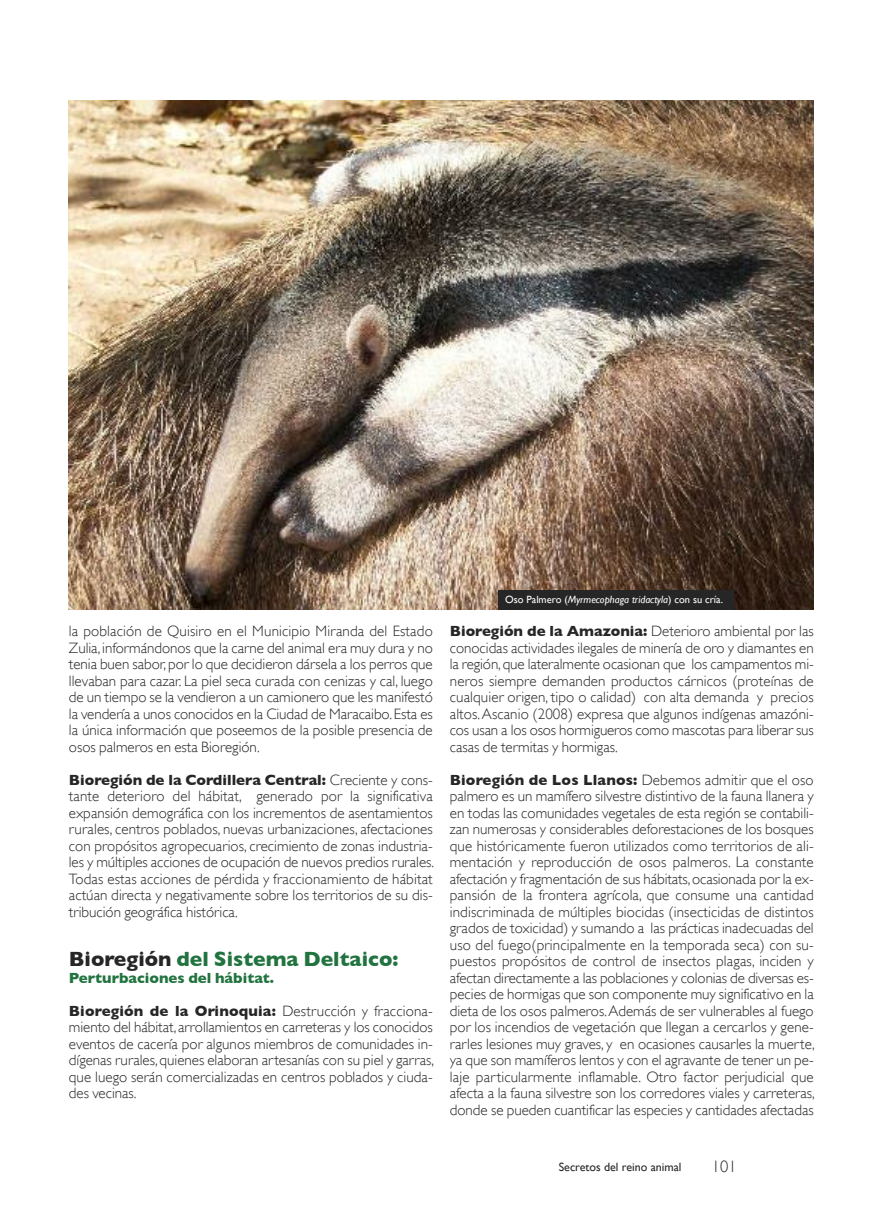
<style>
.page{position:relative;width:872px;height:1212px;background:#fff}
.page>*{position:absolute;margin:0;border:0;box-sizing:border-box;transform-origin:0 0}
.t1{font:700 21px "Gill Sans";color:#21733f}
.t2{font:300 16.5px "Gill Sans";color:#272627}
.t3{font:300 15px/16.5px "Gill Sans";color:#272627;text-align:justify}
.t4{font:700 15px "Gill Sans";color:#21733f}
.t5{font:12px "Gill Sans";color:#272627}
.t6{font:10.5px "Gill Sans";color:#fff}
.s1{font-weight:700}
.s2{color:#272627}
.s3{font-style:italic}
</style>
<div class="page">
<img style="left:69px;top:100px;width:744px;height:510px">
<div style="left:499px;top:590px;width:235px;height:20px;background:#272627"></div>
<p class="t3" style="left:69px;top:623px;width:365px">la población de Quisiro en el Municipio Miranda del Estado Zulia, informándonos que la carne del animal era muy dura y no tenia buen sabor,por lo que decidieron dársela a los perros que llevaban para cazar. La piel seca curada con cenizas y cal, luego de un tiempo se la vendieron a un camionero que les manifestó la vendería a unos conocidos en la Ciudad de Maracaibo. Esta es la única información que poseemos de la posible presencia de osos palmeros en esta Bioregión.</p>
<p class="t3" style="left:69px;top:771px;width:366px"><span class="s1">Bioregión de la Cordillera Central:</span> Creciente y cons&shy;tante deterioro del hábitat, generado por la significativa expansión demográfica con los incrementos de asentamientos rurales, centros poblados, nuevas urbanizaciones, afectaciones con propósitos agropecuarios, crecimiento de zonas industria&shy;les y múltiples acciones de ocupación de nuevos predios rurales.<br>Todas estas acciones de pérdida y fraccionamiento de hábitat actúan directa y negativamente sobre los territorios de su dis&shy;tribución geográfica histórica.</p>
<h1 class="t1" style="left:69px;top:947px;width:331px"><span class="s2">Bioregión</span> del Sistema Deltaico:</h1>
<p class="t4" style="left:69px;top:969px;width:207px">Perturbaciones del hábitat.</p>
<p class="t3" style="left:69px;top:1002px;width:366px"><span class="s1">Bioregión de la Orinoquia:</span> Destrucción y fracciona&shy;miento del hábitat, arrollamientos en carreteras y los conocidos eventos de cacería por algunos miembros de comunidades in&shy;dígenas rurales,quienes elaboran artesanías con su piel y garras, que luego serán comercializadas en centros poblados y ciuda&shy;des vecinas.</p>
<p class="t6" style="left:505px;top:593px;width:219px">Oso Palmero (<span class="s3">Myrmecophaga tridactyla</span>) con su cría.</p>
<p class="t3" style="left:450px;top:623px;width:365px"><span class="s1">Bioregión de la Amazonia:</span> Deterioro ambiental por las conocidas actividades ilegales de minería de oro y diamantes en la región,que lateralmente ocasionan que los campamentos mi&shy;neros siempre demanden productos cárnicos (proteínas de cualquier origen, tipo o calidad) con alta demanda y precios altos.Ascanio (2008) expresa que algunos indígenas amazóni&shy;cos usan a los osos hormigueros como mascotas para liberar sus casas de termitas y hormigas.</p>
<p class="t3" style="left:450px;top:771px;width:366px"><span class="s1">Bioregión de Los Llanos:</span> Debemos admitir que el oso palmero es un mamífero silvestre distintivo de la fauna llanera y en todas las comunidades vegetales de esta región se contabili&shy;zan numerosas y considerables deforestaciones de los bosques que históricamente fueron utilizados como territorios de ali&shy;mentación y reproducción de osos palmeros. La constante afectación y fragmentación de sus hábitats,ocasionada por la ex&shy;pansión de la frontera agrícola, que consume una cantidad indiscriminada de múltiples biocidas (insecticidas de distintos grados de toxicidad) y sumando a las prácticas inadecuadas del uso del fuego(principalmente en la temporada seca) con su&shy;puestos propósitos de control de insectos plagas, inciden y afectan directamente a las poblaciones y colonias de diversas es&shy;pecies de hormigas que son componente muy significativo en la dieta de los osos palmeros.Además de ser vulnerables al fuego por los incendios de vegetación que llegan a cercarlos y gene&shy;rarles lesiones muy graves, y en ocasiones causarles la muerte, ya que son mamíferos lentos y con el agravante de tener un pe&shy;laje particularmente inflamable. Otro factor perjudicial que afecta a la fauna silvestre son los corredores viales y carreteras, donde se pueden cuantificar las especies y cantidades afectadas</p>
<p class="t5" style="left:559px;top:1159px;width:124px">Secretos del reino animal</p>
<p class="t2" style="left:712px;top:1157px;width:26px">101</p>
</div>
